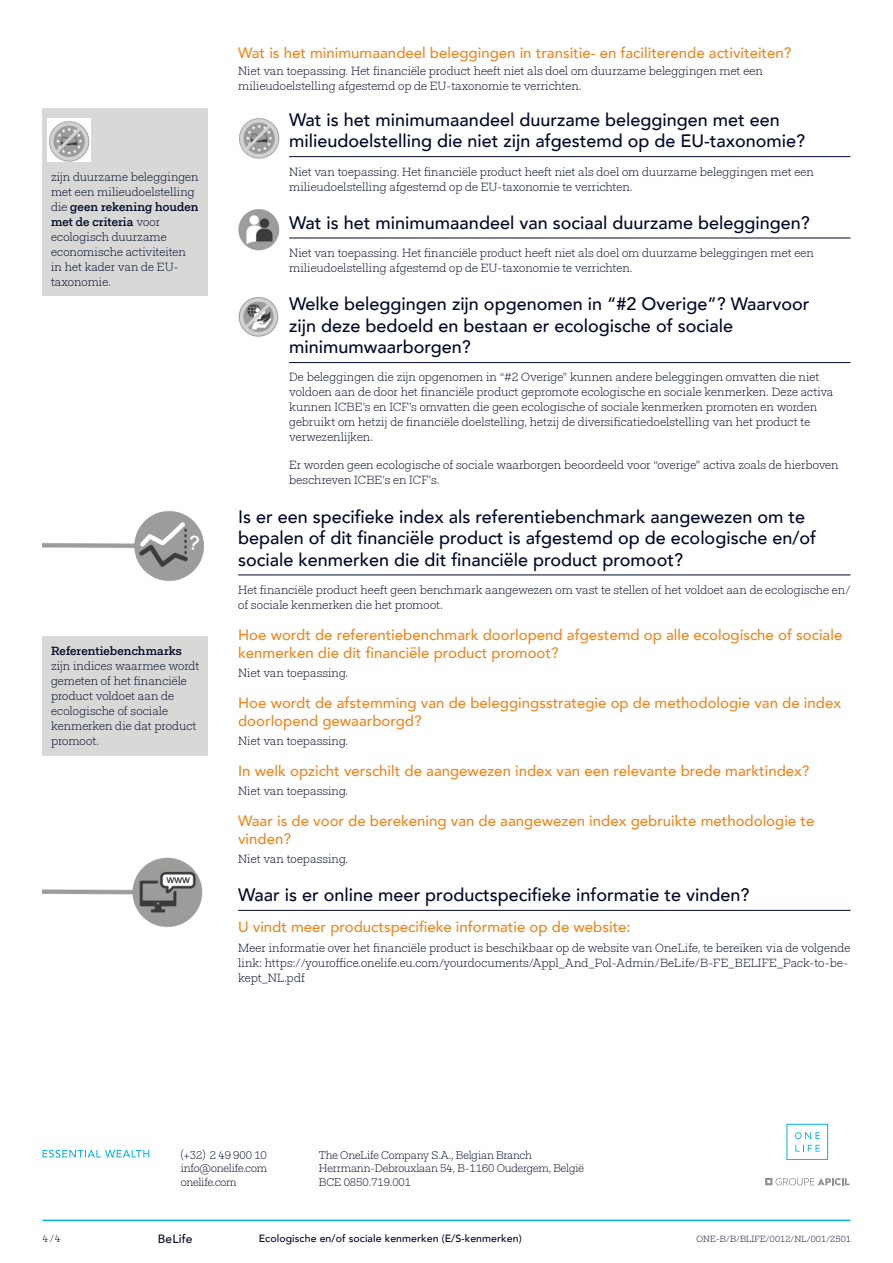
<style>
.page{position:relative;width:893px;height:1263px;background:#fff}
.page>*{position:absolute;margin:0;border:0;box-sizing:border-box;transform-origin:0 0}
.Titre_2eme_niveau{font:500 18px/21.6px "Avenir";color:#000829}
.Titre_3eme_niveau{font:500 15px/18px "Avenir";color:#f0861e}
.Sous_titre_bleu_dark{font:500 15px "Avenir";color:#f0861e}
.BODY_COPY{font:300 12px/15px "Fakt Slab";letter-spacing:.005em;color:#000829}
.Texte{font:300 12px/15px "Fakt Slab";letter-spacing:.005em;color:#000829}
.t1{font:500 12px "Avenir";letter-spacing:.01em;color:#000829}
.CONTACT_DETAILS{font:300 11.25px/13.5px "Fakt Slab";letter-spacing:-.015em;color:#000829}
.t2{font:500 10.5px "Avenir";letter-spacing:.01em;color:#000829}
.t3{font:300 10.5px "Fakt Slab";color:#000829}
.t4{font:300 9px "Fakt Slab";letter-spacing:.01em;color:#000829}
.s1{font-weight:500}
</style>
<div class="page">
<hr style="left:43px;top:1219px;width:807px;height:2px;background:#00b4e0">
<hr style="left:289px;top:156px;width:561px;height:1px;background:#000829">
<hr style="left:289px;top:238px;width:561px;height:1px;background:#000829">
<hr style="left:289px;top:362px;width:561px;height:1px;background:#000829">
<hr style="left:238px;top:574px;width:612px;height:1px;background:#000829">
<hr style="left:238px;top:910px;width:612px;height:1px;background:#000829">
<img style="left:239px;top:118px;width:41px;height:41px">
<img style="left:238px;top:209px;width:42px;height:41px">
<img style="left:238px;top:297px;width:41px;height:40px">
<div style="left:43px;top:636px;width:165px;height:119px;background:#d8d9d7"></div>
<img style="left:43px;top:510px;width:161px;height:72px">
<img style="left:43px;top:857px;width:160px;height:71px">
<div style="left:43px;top:109px;width:165px;height:187px;background:#d8d9d7"></div>
<img style="left:47px;top:118px;width:43px;height:44px">
<svg style="left:43px;top:1150px;width:106px;height:8px"></svg>
<svg style="left:795px;top:1132px;width:25px;height:7px"></svg>
<svg style="left:795px;top:1145px;width:25px;height:6px"></svg>
<div style="left:786px;top:1124px;width:42px;height:36px;border:1px solid #00b4e0"></div>
<svg style="left:765px;top:1178px;width:84px;height:7px"></svg>
<p class="Texte" style="left:51px;top:169px;width:149px">zijn duurzame beleggingen met een milieudoelstelling die <span class="s1">geen rekening houden met de criteria</span> voor ecologisch duurzame economische activiteiten in het kader van de EU&shy;taxonomie.</p>
<p class="Texte" style="left:51px;top:643px;width:150px"><span class="s1">Referentiebenchmarks </span>zijn indices waarmee wordt gemeten of het financiële product voldoet aan de ecologische of sociale kenmerken die dat product promoot.</p>
<p class="Sous_titre_bleu_dark" style="left:238px;top:39px;width:555px">Wat is het minimumaandeel beleggingen in transitie- en faciliterende activiteiten?</p>
<p class="Texte" style="left:238px;top:64px;width:526px">Niet van toepassing. Het financiële product heeft niet als doel om duurzame beleggingen met een milieudoelstelling afgestemd op de EU-taxonomie te verrichten.</p>
<p class="Titre_2eme_niveau" style="left:289px;top:108px;width:518px">Wat is het minimumaandeel duurzame beleggingen met een milieudoelstelling die niet zijn afgestemd op de EU-taxonomie?</p>
<p class="BODY_COPY" style="left:289px;top:164px;width:526px">Niet van toepassing. Het financiële product heeft niet als doel om duurzame beleggingen met een milieudoelstelling afgestemd op de EU-taxonomie te verrichten.</p>
<p class="Titre_2eme_niveau" style="left:289px;top:211px;width:522px">Wat is het minimumaandeel van sociaal duurzame beleggingen?</p>
<p class="BODY_COPY" style="left:289px;top:245px;width:526px">Niet van toepassing. Het financiële product heeft niet als doel om duurzame beleggingen met een milieudoelstelling afgestemd op de EU-taxonomie te verrichten.</p>
<p class="Titre_2eme_niveau" style="left:289px;top:292px;width:522px">Welke beleggingen zijn opgenomen in “#2 Overige”? Waarvoor zijn deze bedoeld en bestaan er ecologische of sociale minimumwaarborgen?</p>
<p class="BODY_COPY" style="left:289px;top:370px;width:546px">De beleggingen die zijn opgenomen in “#2 Overige” kunnen andere beleggingen omvatten die niet voldoen aan de door het financiële product gepromote ecologische en sociale kenmerken. Deze activa kunnen ICBE’s en ICF’s omvatten die geen ecologische of sociale kenmerken promoten en worden gebruikt om hetzij de financiële doelstelling, hetzij de diversificatiedoelstelling van het product te verwezenlijken.</p>
<p class="BODY_COPY" style="left:289px;top:457px;width:551px">Er worden geen ecologische of sociale waarborgen beoordeeld voor “overige” activa zoals de hierboven beschreven ICBE’s en ICF’s.</p>
<p class="Titre_2eme_niveau" style="left:238px;top:504px;width:579px">Is er een specifieke index als referentiebenchmark aangewezen om te bepalen of dit financiële product is afgestemd op de ecologische en/of sociale kenmerken die dit financiële product promoot?</p>
<p class="BODY_COPY" style="left:238px;top:582px;width:614px">Het financiële product heeft geen benchmark aangewezen om vast te stellen of het voldoet aan de ecologische en/ of sociale kenmerken die het promoot.</p>
<p class="Titre_3eme_niveau" style="left:238px;top:624px;width:606px">Hoe wordt de referentiebenchmark doorlopend afgestemd op alle ecologische of sociale kenmerken die dit financiële product promoot?</p>
<p class="BODY_COPY" style="left:238px;top:665px;width:112px">Niet van toepassing.</p>
<p class="Titre_3eme_niveau" style="left:238px;top:692px;width:604px">Hoe wordt de afstemming van de beleggingsstrategie op de methodologie van de index doorlopend gewaarborgd?</p>
<p class="BODY_COPY" style="left:238px;top:733px;width:112px">Niet van toepassing.</p>
<p class="Titre_3eme_niveau" style="left:238px;top:760px;width:573px">In welk opzicht verschilt de aangewezen index van een relevante brede marktindex?</p>
<p class="BODY_COPY" style="left:238px;top:783px;width:112px">Niet van toepassing.</p>
<p class="Titre_3eme_niveau" style="left:238px;top:810px;width:578px">Waar is de voor de berekening van de aangewezen index gebruikte methodologie te vinden?</p>
<p class="BODY_COPY" style="left:238px;top:851px;width:112px">Niet van toepassing.</p>
<p class="Titre_2eme_niveau" style="left:238px;top:883px;width:513px">Waar is er online meer productspecifieke informatie te vinden?</p>
<p class="Titre_3eme_niveau" style="left:238px;top:917px;width:394px">U vindt meer productspecifieke informatie op de website:</p>
<p class="BODY_COPY" style="left:238px;top:940px;width:614px">Meer informatie over het financiële product is beschikbaar op de website van OneLife, te bereiken via de volgende link: https://youroffice.onelife.eu.com/yourdocuments/Appl_And_Pol-Admin/BeLife/B-FE_BELIFE_Pack-to-be&shy;kept_NL.pdf</p>
<p class="CONTACT_DETAILS" style="left:181px;top:1148px;width:88px">(+32) 2 49 900 10 info@onelife.com</p>
<p class="CONTACT_DETAILS" style="left:181px;top:1175px;width:57px">onelife.com</p>
<p class="CONTACT_DETAILS" style="left:319px;top:1148px;width:214px">The OneLife Company S.A., Belgian Branch</p>
<p class="CONTACT_DETAILS" style="left:319px;top:1162px;width:267px">Herrmann-Debrouxlaan 54, B-1160 Oudergem, België</p>
<p class="CONTACT_DETAILS" style="left:319px;top:1175px;width:94px">BCE 0850.719.001</p>
<p class="t3" style="left:43px;top:1231px;width:20px">4 / 4</p>
<p class="t1" style="left:158px;top:1228px;width:36px">BeLife</p>
<p class="t2" style="left:259px;top:1229px;width:264px">Ecologische en/of sociale kenmerken (E/S-kenmerken)</p>
<p class="t4" style="left:697px;top:1232px;width:156px">ONE-B/B/BLIFE/0012/NL/001/2501</p>
</div>
